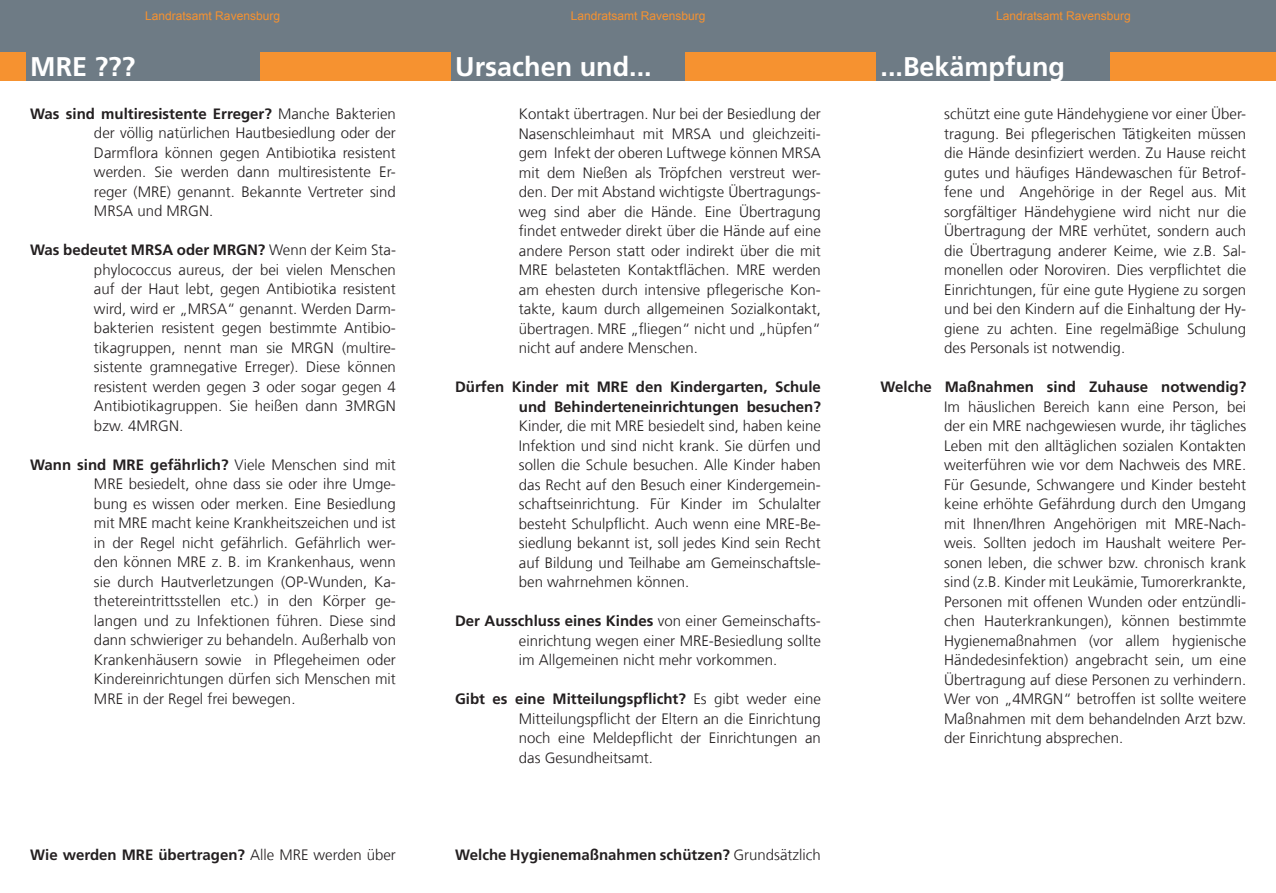
<style>
.page{position:relative;width:1276px;height:893px;background:#fff}
.page>*{position:absolute;margin:0;border:0;box-sizing:border-box;transform-origin:0 0}
.t1{font:700 27px "Frutiger LT Com";color:#fff}
.t2{font:300 15px/19.5px "Frutiger LT Com";color:#231f20;text-align:justify}
.t3{font:700 15px/19.5px "Frutiger LT Com";color:#231f20;text-align:right}
.t4{font:12px "Arial";color:#f69230}
.s1{font-weight:700}
.s2{font-weight:300}
</style>
<div class="page">
<div style="left:0;top:0;width:1276px;height:81px;background:#f69230"></div>
<div style="left:26px;top:0;width:234px;height:81px;background:#6e7b85"></div>
<div style="left:0;top:0;width:1276px;height:51px;background:#6e7b85"></div>
<div style="left:876px;top:0;width:234px;height:81px;background:#6e7b85"></div>
<div style="left:451px;top:0;width:234px;height:81px;background:#6e7b85"></div>
<p class="t4" style="left:145px;top:8px;width:136px">Landratsamt Ravensburg</p>
<p class="t4" style="left:571px;top:8px;width:136px">Landratsamt Ravensburg</p>
<p class="t4" style="left:996px;top:8px;width:136px">Landratsamt Ravensburg</p>
<h1 class="t1" style="left:30px;top:50px;width:107px">MRE ???</h1>
<p class="t2" style="left:94px;top:104px;width:303px;text-indent:-64px"><span class="s1">Was sind multiresistente Erreger?</span> Manche Bakterien der völlig natürlichen Hautbesiedlung oder der Darmflora können gegen Antibiotika resistent werden. Sie werden dann multiresistente Er&shy;reger (MRE) genannt. Bekannte Vertreter sind MRSA und MRGN.</p>
<p class="t2" style="left:94px;top:240px;width:303px;text-indent:-64px"><span class="s1">Was bedeutet MRSA oder MRGN?</span> Wenn der Keim Sta&shy;phylococcus aureus, der bei vielen Menschen auf der Haut lebt, gegen Antibiotika resistent wird, wird er „MRSA“ genannt. Werden Darm&shy;bakterien resistent gegen bestimmte Antibio&shy;tikagruppen, nennt man sie MRGN (multire&shy;sistente gramnegative Erreger). Diese können resistent werden gegen 3 oder sogar gegen 4<br>Antibiotikagruppen. Sie heißen dann 3MRGN bzw. 4MRGN.</p>
<p class="t2" style="left:94px;top:455px;width:303px;text-indent:-64px"><span class="s1">Wann sind MRE gefährlich?</span> Viele Menschen sind mit MRE besiedelt, ohne dass sie oder ihre Umge&shy;bung es wissen oder merken. Eine Besiedlung mit MRE macht keine Krankheitszeichen und ist in der Regel nicht gefährlich. Gefährlich wer&shy;den können MRE z. B. im Krankenhaus, wenn sie durch Hautverletzungen (OP-Wunden, Ka&shy;thetereintrittsstellen etc.) in den Körper ge&shy;langen und zu Infektionen führen. Diese sind dann schwieriger zu behandeln. Außerhalb von Krankenhäusern sowie in Pflegeheimen oder Kindereinrichtungen dürfen sich Menschen mit MRE in der Regel frei bewegen.</p>
<p class="t3" style="left:30px;top:845px;width:367px">Wie werden MRE übertragen? <span class="s2">Alle MRE werden über</span></p>
<h1 class="t1" style="left:455px;top:50px;width:198px">Ursachen und...</h1>
<h1 class="t1" style="left:880px;top:50px;width:186px">...Bekämpfung</h1>
<p class="t2" style="left:519px;top:104px;width:303px">Kontakt übertragen. Nur bei der Besiedlung der Nasenschleimhaut mit MRSA und gleichzeiti&shy;gem Infekt der oberen Luftwege können MRSA mit dem Nießen als Tröpfchen verstreut wer&shy;den. Der mit Abstand wichtigste Übertragungs&shy;weg sind aber die Hände. Eine Übertragung findet entweder direkt über die Hände auf eine andere Person statt oder indirekt über die mit MRE belasteten Kontaktflächen. MRE werden am ehesten durch intensive pflegerische Kon&shy;takte, kaum durch allgemeinen Sozialkontakt, übertragen. MRE „fliegen“ nicht und „hüpfen“ nicht auf andere Menschen.</p>
<p class="t3" style="left:455px;top:377px;width:367px">Dürfen Kinder mit MRE den Kindergarten, Schule und Behinderteneinrichtungen besuchen?</p>
<p class="t2" style="left:519px;top:416px;width:303px">Kinder, die mit MRE besiedelt sind, haben keine Infektion und sind nicht krank. Sie dürfen und sollen die Schule besuchen. Alle Kinder haben das Recht auf den Besuch einer Kindergemein&shy;schaftseinrichtung. Für Kinder im Schulalter besteht Schulpflicht. Auch wenn eine MRE-Be&shy;siedlung bekannt ist, soll jedes Kind sein Recht auf Bildung und Teilhabe am Gemeinschaftsle&shy;ben wahrnehmen können.</p>
<p class="t2" style="left:519px;top:611px;width:303px;text-indent:-64px"><span class="s1">Der Ausschluss eines Kindes</span> von einer Gemeinschafts&shy;einrichtung wegen einer MRE-Besiedlung sollte im Allgemeinen nicht mehr vorkommen.</p>
<p class="t2" style="left:519px;top:689px;width:303px;text-indent:-64px"><span class="s1">Gibt es eine Mitteilungspflicht?</span> Es gibt weder eine Mitteilungspflicht der Eltern an die Einrichtung noch eine Meldepflicht der Einrichtungen an das Gesundheitsamt.</p>
<p class="t3" style="left:455px;top:845px;width:367px">Welche Hygienemaßnahmen schützen? <span class="s2">Grundsätzlich</span></p>
<p class="t2" style="left:944px;top:104px;width:303px">schützt eine gute Händehygiene vor einer Über&shy;tragung. Bei pflegerischen Tätigkeiten müssen die Hände desinfiziert werden. Zu Hause reicht gutes und häufiges Händewaschen für Betrof&shy;fene und Angehörige in der Regel aus. Mit sorgfältiger Händehygiene wird nicht nur die Übertragung der MRE verhütet, sondern auch die Übertragung anderer Keime, wie z.B. Sal&shy;monellen oder Noroviren. Dies verpflichtet die Einrichtungen, für eine gute Hygiene zu sorgen und bei den Kindern auf die Einhaltung der Hy&shy;giene zu achten. Eine regelmäßige Schulung des Personals ist notwendig.</p>
<p class="t3" style="left:880px;top:377px;width:367px">Welche Maßnahmen sind Zuhause notwendig?</p>
<p class="t2" style="left:944px;top:397px;width:303px">Im häuslichen Bereich kann eine Person, bei der ein MRE nachgewiesen wurde, ihr tägliches Leben mit den alltäglichen sozialen Kontakten weiterführen wie vor dem Nachweis des MRE.<br>Für Gesunde, Schwangere und Kinder besteht keine erhöhte Gefährdung durch den Umgang mit Ihnen/Ihren Angehörigen mit MRE-Nach&shy;weis. Sollten jedoch im Haushalt weitere Per&shy;sonen leben, die schwer bzw. chronisch krank sind (z.B. Kinder mit Leukämie, Tumorerkrankte, Personen mit offenen Wunden oder entzündli&shy;chen Hauterkrankungen), können bestimmte Hygienemaßnahmen (vor allem hygienische Händedesinfektion) angebracht sein, um eine Übertragung auf diese Personen zu verhindern.<br>Wer von „4MRGN“ betroffen ist sollte weitere Maßnahmen mit dem behandelnden Arzt bzw. der Einrichtung absprechen.</p>
</div>
